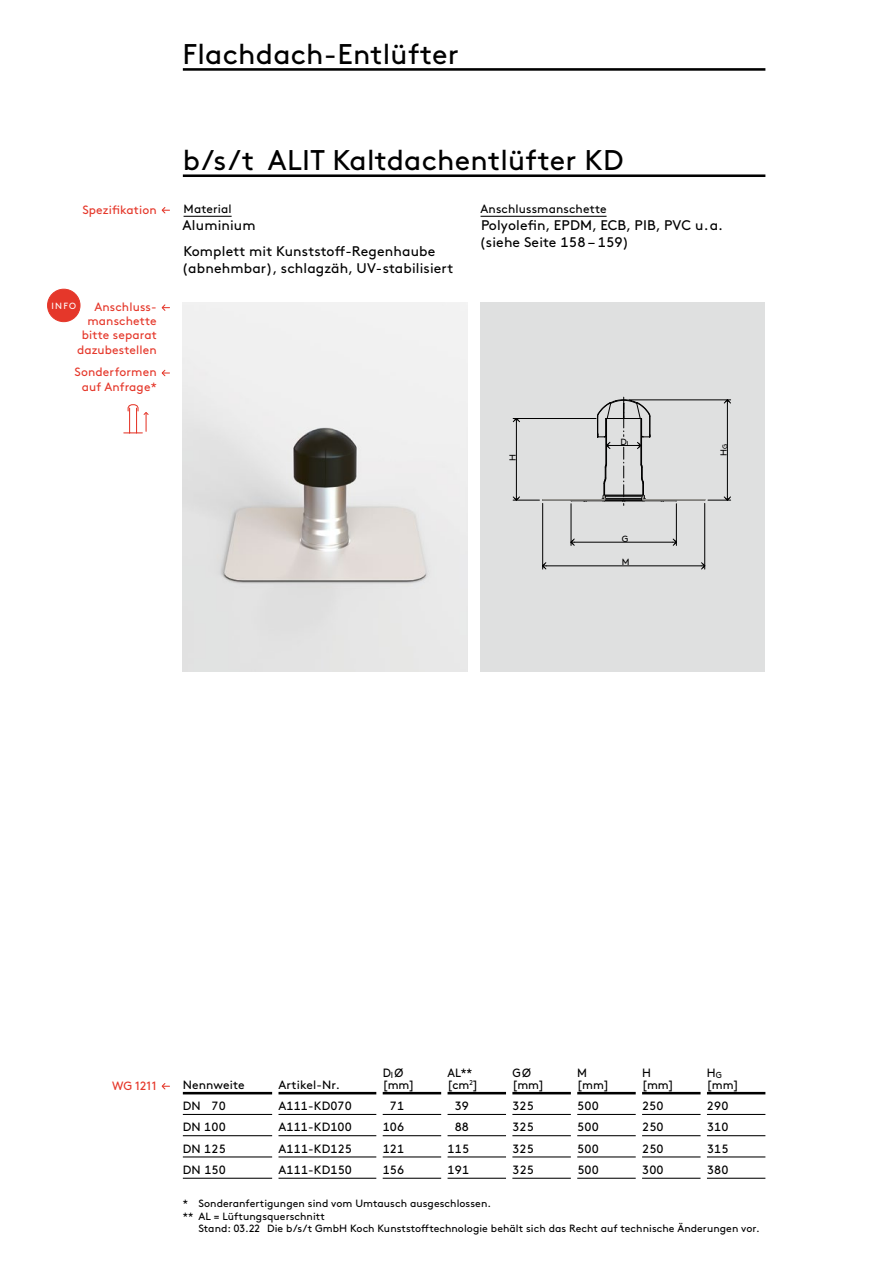
<style>
.page{position:relative;width:893px;height:1263px;background:#fff}
.page>*{position:absolute;margin:0;border:0;box-sizing:border-box;transform-origin:0 0}
.t1{font:28.5px "Brown Pro";letter-spacing:.01em;color:#000}
.t2{font:13.95px/25.8px "Brown Pro";letter-spacing:.01em;color:#000}
.t3{font:12px "Brown Pro";letter-spacing:.01em;color:#000}
.t4{font:12px/14.2px "Brown Pro";letter-spacing:.01em;color:#e5372a;text-align:right}
.t5{font:12px/12px "Brown Pro";letter-spacing:.01em;color:#000;scale:.96 1}
.t6{font:10.5px/12.8px "Brown Pro";letter-spacing:.005em;color:#000}
.t7{font:9px "Brown Pro";color:#000}
.t8{font:9px "Brown Pro";color:#fff}
.s1{font-size:7.05px}
.s2{color:#fff}
</style>
<div class="page">
<div style="left:480px;top:302px;width:285px;height:370px;background:#dfe0e0"></div>
<hr style="left:571px;top:504px;width:1px;height:41px;background:#000">
<hr style="left:676px;top:504px;width:1px;height:41px;background:#000">
<hr style="left:575px;top:542px;width:98px;height:1px;background:#000">
<svg style="left:571px;top:539px;width:4px;height:7px"></svg>
<svg style="left:673px;top:539px;width:4px;height:7px"></svg>
<hr style="left:704px;top:503px;width:1px;height:66px;background:#000">
<hr style="left:542px;top:503px;width:1px;height:66px;background:#000">
<hr style="left:546px;top:566px;width:155px;height:1px;background:#000">
<svg style="left:701px;top:562px;width:4px;height:7px"></svg>
<svg style="left:542px;top:562px;width:4px;height:7px"></svg>
<svg style="left:513px;top:397px;width:218px;height:108px"></svg>
<img style="left:183px;top:302px;width:285px;height:370px">
<svg style="left:161px;top:304px;width:9px;height:7px"></svg>
<svg style="left:161px;top:369px;width:9px;height:8px"></svg>
<svg style="left:124px;top:404px;width:25px;height:29px"></svg>
<div style="left:48px;top:289px;width:32px;height:33px;background:#e5372a;border-radius:50%"></div>
<div style="left:48px;top:289px;width:32px;height:33px;border:1px solid #e5372a;border-radius:50%"></div>
<hr style="left:183px;top:174px;width:582px;height:3px;background:#000">
<hr style="left:184px;top:216px;width:48px;height:1px;background:#000">
<hr style="left:481px;top:216px;width:126px;height:1px;background:#000">
<svg style="left:161px;top:207px;width:9px;height:7px"></svg>
<hr style="left:183px;top:1114px;width:89px;height:1px;background:#000">
<hr style="left:279px;top:1114px;width:97px;height:1px;background:#000">
<hr style="left:383px;top:1114px;width:58px;height:1px;background:#000">
<hr style="left:448px;top:1114px;width:58px;height:1px;background:#000">
<hr style="left:183px;top:1092px;width:89px;height:2px;background:#000">
<hr style="left:512px;top:1114px;width:59px;height:1px;background:#000">
<hr style="left:279px;top:1092px;width:97px;height:2px;background:#000">
<hr style="left:577px;top:1114px;width:59px;height:1px;background:#000">
<hr style="left:642px;top:1114px;width:59px;height:1px;background:#000">
<hr style="left:707px;top:1114px;width:58px;height:1px;background:#000">
<hr style="left:183px;top:1135px;width:89px;height:1px;background:#000">
<hr style="left:279px;top:1135px;width:97px;height:1px;background:#000">
<hr style="left:383px;top:1135px;width:58px;height:1px;background:#000">
<hr style="left:448px;top:1135px;width:58px;height:1px;background:#000">
<hr style="left:512px;top:1135px;width:59px;height:1px;background:#000">
<hr style="left:577px;top:1135px;width:59px;height:1px;background:#000">
<hr style="left:642px;top:1135px;width:59px;height:1px;background:#000">
<hr style="left:707px;top:1135px;width:58px;height:1px;background:#000">
<hr style="left:183px;top:1156px;width:89px;height:1px;background:#000">
<hr style="left:279px;top:1156px;width:97px;height:1px;background:#000">
<hr style="left:383px;top:1156px;width:58px;height:1px;background:#000">
<hr style="left:448px;top:1156px;width:58px;height:1px;background:#000">
<hr style="left:512px;top:1156px;width:59px;height:1px;background:#000">
<hr style="left:577px;top:1156px;width:59px;height:1px;background:#000">
<hr style="left:642px;top:1156px;width:59px;height:1px;background:#000">
<hr style="left:707px;top:1156px;width:58px;height:1px;background:#000">
<hr style="left:183px;top:1178px;width:89px;height:1px;background:#000">
<hr style="left:279px;top:1178px;width:97px;height:1px;background:#000">
<hr style="left:383px;top:1178px;width:58px;height:1px;background:#000">
<hr style="left:448px;top:1178px;width:58px;height:1px;background:#000">
<hr style="left:512px;top:1178px;width:59px;height:1px;background:#000">
<hr style="left:577px;top:1178px;width:59px;height:1px;background:#000">
<hr style="left:642px;top:1178px;width:59px;height:1px;background:#000">
<hr style="left:707px;top:1178px;width:58px;height:1px;background:#000">
<hr style="left:383px;top:1092px;width:58px;height:2px;background:#000">
<hr style="left:448px;top:1092px;width:58px;height:2px;background:#000">
<hr style="left:512px;top:1092px;width:59px;height:2px;background:#000">
<hr style="left:577px;top:1092px;width:59px;height:2px;background:#000">
<hr style="left:642px;top:1092px;width:59px;height:2px;background:#000">
<hr style="left:707px;top:1092px;width:58px;height:2px;background:#000">
<svg style="left:161px;top:1083px;width:9px;height:7px"></svg>
<hr style="left:183px;top:68px;width:582px;height:3px;background:#000">
<h1 class="t1" style="left:183px;top:32px;width:278px">Flachdach-Entlüfter</h1>
<p class="t4" style="left:82px;top:201px;width:76px">Spezifikation</p>
<p class="t8" style="left:52px;top:299px;width:26px">INFO</p>
<p class="t4" style="left:77px;top:299px;width:81px">Anschluss&shy;manschette bitte separat dazubestellen</p>
<p class="t4" style="left:75px;top:364px;width:84px;text-align:center">Sonderformen auf Anfrage*</p>
<h1 class="t1" style="left:183px;top:139px;width:442px">b/s/t ALIT Kaltdachentlüfter KD</h1>
<p class="t3" style="left:184px;top:200px;width:50px">Material</p>
<p class="t2" style="left:183px;top:211px;width:254px">Aluminium<br>Komplett mit Kunststoff-Regenhaube</p>
<p class="t2" style="left:182px;top:254px;width:273px">(abnehmbar), schlagzäh, UV-stabilisiert</p>
<p class="t3" style="left:481px;top:200px;width:127px">Anschlussmanschette</p>
<p class="t2" style="left:480px;top:216px;width:245px;line-height:17.2px">Polyolefin, EPDM, ECB, PIB, PVC u.a. (siehe Seite 158 – 159)</p>
<p class="t7" style="left:506px;top:461px;width:8px;rotate:-90deg">H</p>
<p class="t7" style="left:620px;top:435px;width:10px">D<span class="s1">I</span></p>
<p class="t7" style="left:717px;top:456px;width:14px;rotate:-90deg">H<span class="s1">G</span></p>
<p class="t7" style="left:622px;top:531px;width:8px">G</p>
<p class="t7" style="left:622px;top:555px;width:9px">M</p>
<p class="t4" style="left:112px;top:1077px;width:46px">WG 1211</p>
<p class="t3" style="left:183px;top:1075px;width:63px">Nennweite</p>
<p class="t3" style="left:278px;top:1075px;width:63px">Artikel-Nr.</p>
<p class="t5" style="left:383px;top:1066px;width:34px">D<sub>I</sub>Ø [mm]</p>
<p class="t5" style="left:448px;top:1066px;width:33px">AL** [cm<sup>2</sup>]</p>
<p class="t5" style="left:512px;top:1066px;width:35px">GØ [mm]</p>
<p class="t5" style="left:577px;top:1066px;width:34px">M [mm]</p>
<p class="t5" style="left:642px;top:1066px;width:34px">H [mm]</p>
<p class="t5" style="left:707px;top:1066px;width:34px">H<sub>G </sub>[mm]</p>
<p class="t3" style="left:183px;top:1097px;width:44px">DN 70</p>
<p class="t3" style="left:278px;top:1097px;width:75px">A111-KD070</p>
<p class="t3" style="left:390px;top:1097px;width:16px">71</p>
<p class="t3" style="left:455px;top:1097px;width:16px">39</p>
<p class="t3" style="left:512px;top:1097px;width:23px">325</p>
<p class="t3" style="left:577px;top:1097px;width:23px">500</p>
<p class="t3" style="left:642px;top:1097px;width:23px">250</p>
<p class="t3" style="left:707px;top:1097px;width:23px">290</p>
<p class="t3" style="left:183px;top:1118px;width:44px">DN 100</p>
<p class="t3" style="left:279px;top:1118px;width:75px">A111-KD100</p>
<p class="t3" style="left:383px;top:1118px;width:23px">106</p>
<p class="t3" style="left:455px;top:1118px;width:16px">88</p>
<p class="t3" style="left:512px;top:1118px;width:23px">325</p>
<p class="t3" style="left:577px;top:1118px;width:23px">500</p>
<p class="t3" style="left:642px;top:1118px;width:23px">250</p>
<p class="t3" style="left:707px;top:1118px;width:23px">310</p>
<p class="t3" style="left:183px;top:1139px;width:44px">DN 125</p>
<p class="t3" style="left:279px;top:1139px;width:75px">A111-KD125</p>
<p class="t3" style="left:383px;top:1139px;width:23px">121</p>
<p class="t3" style="left:448px;top:1139px;width:23px">115</p>
<p class="t3" style="left:512px;top:1139px;width:23px">325</p>
<p class="t3" style="left:577px;top:1139px;width:23px">500</p>
<p class="t3" style="left:642px;top:1139px;width:23px">250</p>
<p class="t3" style="left:707px;top:1139px;width:23px">315</p>
<p class="t3" style="left:183px;top:1161px;width:44px">DN 150</p>
<p class="t3" style="left:279px;top:1161px;width:75px">A111-KD150</p>
<p class="t3" style="left:383px;top:1161px;width:23px">156</p>
<p class="t3" style="left:448px;top:1161px;width:23px">191</p>
<p class="t3" style="left:512px;top:1161px;width:23px">325</p>
<p class="t3" style="left:577px;top:1161px;width:23px">500</p>
<p class="t3" style="left:642px;top:1161px;width:23px">300</p>
<p class="t3" style="left:707px;top:1161px;width:23px">380</p>
<p class="t6" style="left:183px;top:1196px;width:310px">*<span class="s2">*</span> Sonderanfertigungen sind vom Umtausch ausgeschlossen. ** AL = Lüftungsquerschnitt</p>
<p class="t6" style="left:199px;top:1221px;width:563px">Stand: 03.22 Die b/s/t GmbH Koch Kunststofftechnologie behält sich das Recht auf technische Änderungen vor.</p>
</div>
